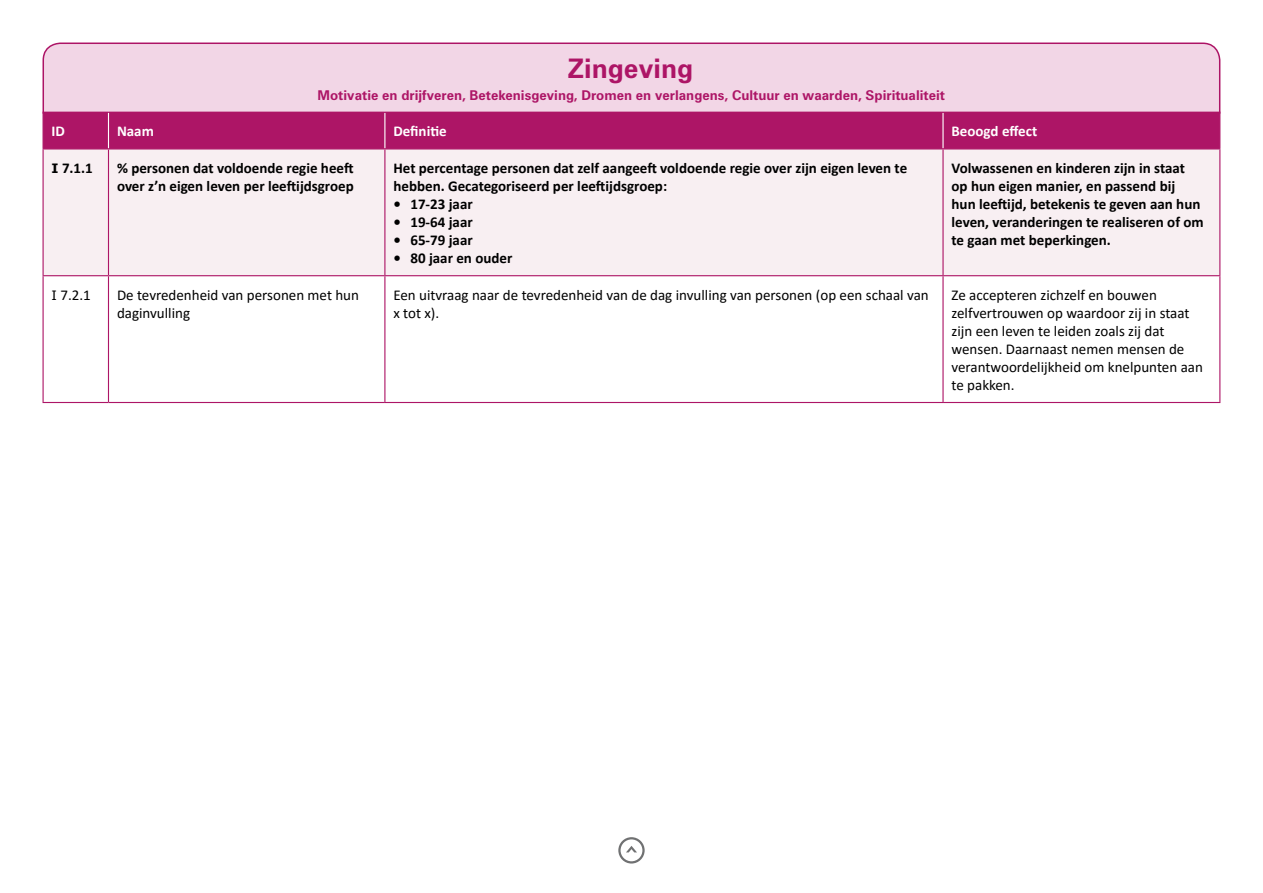
<style>
.page{position:relative;width:1263px;height:893px;background:#fff}
.page>*{position:absolute;margin:0;border:0;box-sizing:border-box;transform-origin:0 0}
.t1{font:700 27px "Zurich BT";color:#ad1566}
.t2{font:700 15px/18px "Calibri";color:#000}
.t3{font:15px/18px "Calibri";color:#000}
.t4{font:700 15px "Calibri";color:#fff}
.t5{font:700 13.5px "Zurich BT";color:#ad1566}
.s1{font-family:"Verdana";font-size:12.9px}
</style>
<div class="page">
<div style="left:618px;top:837px;width:27px;height:26px;border:2px solid #707172;border-radius:50%"></div>
<svg style="left:626px;top:846px;width:11px;height:6px"></svg>
<div style="left:42px;top:42px;width:1179px;height:72px;background:#f2d6e6"></div>
<div style="left:44px;top:113px;width:1175px;height:35px;background:#ad1566"></div>
<div style="left:44px;top:150px;width:1175px;height:125px;background:#f8eff2"></div>
<hr style="left:108px;top:113px;width:1px;height:35px;background:#fff">
<hr style="left:384px;top:113px;width:1px;height:35px;background:#fff">
<hr style="left:942px;top:113px;width:1px;height:35px;background:#fff">
<hr style="left:43px;top:112px;width:65px;height:1px;background:#ad1566">
<hr style="left:43px;top:113px;width:1px;height:35px;background:#ad1566">
<hr style="left:108px;top:112px;width:277px;height:1px;background:#ad1566">
<hr style="left:385px;top:112px;width:558px;height:1px;background:#ad1566">
<hr style="left:943px;top:112px;width:277px;height:1px;background:#ad1566">
<hr style="left:43px;top:148px;width:65px;height:2px;background:#ad1566">
<hr style="left:108px;top:148px;width:277px;height:2px;background:#ad1566">
<hr style="left:385px;top:148px;width:558px;height:2px;background:#ad1566">
<hr style="left:943px;top:148px;width:277px;height:2px;background:#ad1566">
<hr style="left:43px;top:150px;width:1px;height:125px;background:#ad1566">
<hr style="left:108px;top:150px;width:1px;height:125px;background:#ad1566">
<hr style="left:384px;top:150px;width:1px;height:125px;background:#ad1566">
<hr style="left:942px;top:150px;width:1px;height:125px;background:#ad1566">
<hr style="left:1219px;top:150px;width:1px;height:125px;background:#ad1566">
<hr style="left:43px;top:275px;width:65px;height:1px;background:#ad1566">
<hr style="left:43px;top:276px;width:1px;height:126px;background:#ad1566">
<hr style="left:108px;top:275px;width:277px;height:1px;background:#ad1566">
<hr style="left:108px;top:276px;width:1px;height:126px;background:#ad1566">
<hr style="left:385px;top:275px;width:558px;height:1px;background:#ad1566">
<hr style="left:384px;top:276px;width:1px;height:126px;background:#ad1566">
<hr style="left:943px;top:275px;width:277px;height:1px;background:#ad1566">
<hr style="left:942px;top:276px;width:1px;height:126px;background:#ad1566">
<hr style="left:1219px;top:276px;width:1px;height:126px;background:#ad1566">
<hr style="left:43px;top:402px;width:65px;height:1px;background:#ad1566">
<hr style="left:108px;top:402px;width:277px;height:1px;background:#ad1566">
<hr style="left:385px;top:402px;width:558px;height:1px;background:#ad1566">
<hr style="left:943px;top:402px;width:277px;height:1px;background:#ad1566">
<hr style="left:1219px;top:113px;width:1px;height:35px;background:#ad1566">
<h1 class="t1" style="left:568px;top:52px;width:127px">Zingeving</h1>
<p class="t5" style="left:318px;top:87px;width:629px">Motivatie en drijfveren, Betekenisgeving, Dromen en verlangens, Cultuur en waarden, Spiritualiteit</p>
<p class="t4" style="left:52px;top:121px;width:15px">ID</p>
<p class="t4" style="left:117px;top:121px;width:38px">Naam</p>
<p class="t4" style="left:393px;top:121px;width:55px">Definitie</p>
<p class="t4" style="left:951px;top:121px;width:87px">Beoogd effect</p>
<p class="t2" style="left:52px;top:158px;width:43px"><span class="s1">I</span> 7.1.1</p>
<p class="t2" style="left:117px;top:158px;width:238px">% personen dat voldoende regie heeft over z’n eigen leven per leeftijdsgroep</p>
<p class="t2" style="left:393px;top:158px;width:515px">Het percentage personen dat zelf aangeeft voldoende regie over zijn eigen leven te hebben. Gecategoriseerd per leeftijdsgroep:</p>
<p class="t2" style="left:393px;top:194px;width:81px">• 17-23 jaar</p>
<p class="t2" style="left:393px;top:212px;width:81px">• 19-64 jaar</p>
<p class="t2" style="left:393px;top:230px;width:81px">• 65-79 jaar</p>
<p class="t2" style="left:393px;top:248px;width:121px">• 80 jaar en ouder</p>
<p class="t2" style="left:951px;top:158px;width:254px">Volwassenen en kinderen zijn in staat op hun eigen manier, en passend bij<br>hun leeftijd, betekenis te geven aan hun leven, veranderingen te realiseren of om te gaan met beperkingen.</p>
<p class="t3" style="left:52px;top:285px;width:41px"><span class="s1">I</span> 7.2.1</p>
<p class="t3" style="left:117px;top:285px;width:244px">De tevredenheid van personen met hun daginvulling</p>
<p class="t3" style="left:393px;top:285px;width:537px">Een uitvraag naar de tevredenheid van de dag invulling van personen (op een schaal van x tot x).</p>
<p class="t3" style="left:951px;top:285px;width:253px">Ze accepteren zichzelf en bouwen zelfvertrouwen op waardoor zij in staat zijn een leven te leiden zoals zij dat wensen. Daarnaast nemen mensen de verantwoordelijkheid om knelpunten aan te pakken.</p>
</div>
